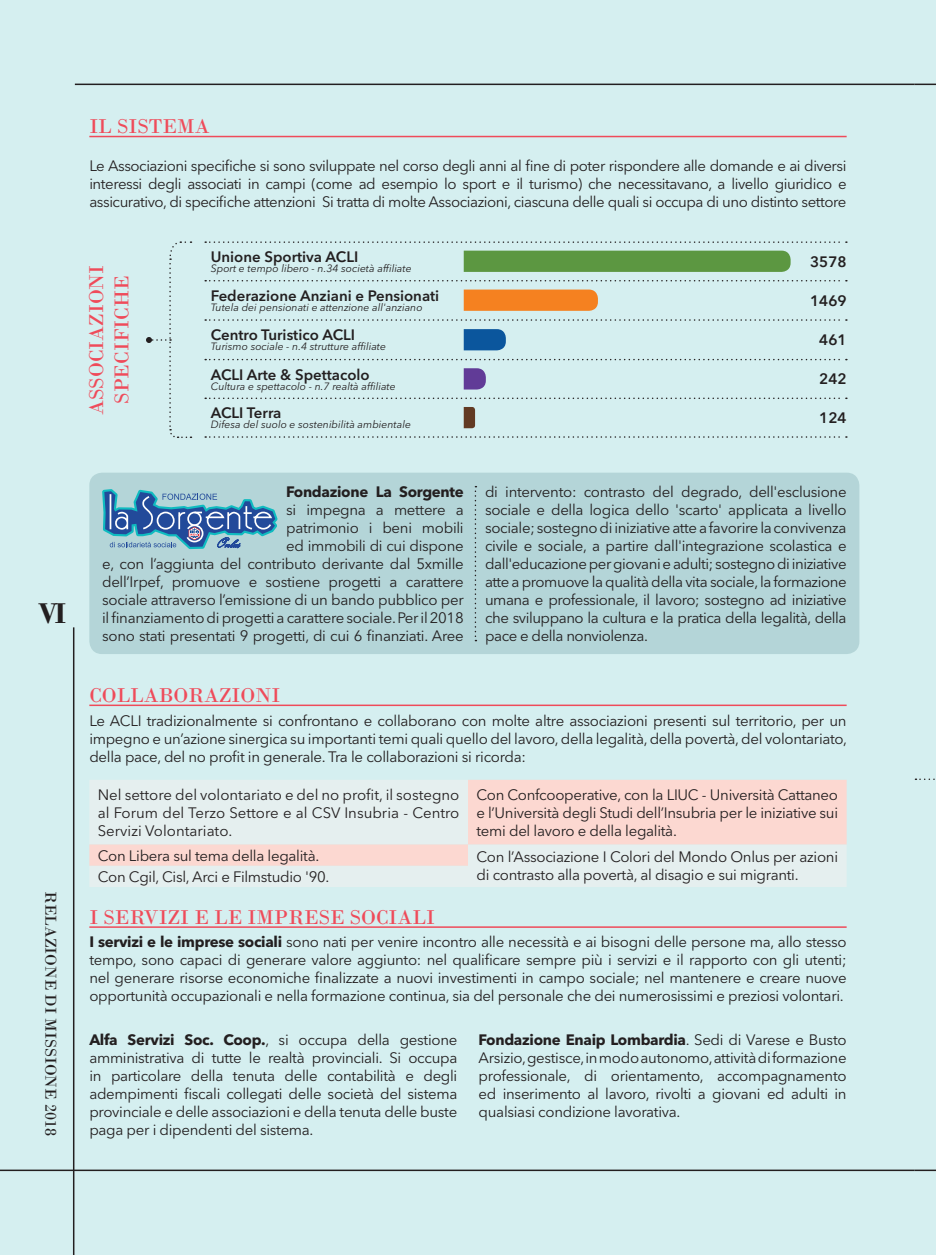
<style>
.page{position:relative;width:936px;height:1255px;background:#fff}
.page>*{position:absolute;margin:0;border:0;box-sizing:border-box;transform-origin:0 0}
.t1{font:700 30px "Bodoni";color:#231f20}
.t2{font:21px/25.2px "Bodoni";color:#ef4b5a;text-align:center}
.t3{font:16.5px "Bodoni";color:#231f20}
.t4{font:15px/18px "Avenir Next LT Pro";letter-spacing:-.02em;color:#231f20;text-align:justify}
.t5{font:600 15px "Avenir Next LT Pro";color:#231f20}
.t6{font:700 15px "Avenir Next LT Pro";letter-spacing:-.02em;color:#231f20}
.t7{font:italic 10.5px "Avenir Next LT Pro";color:#231f20}
.s1{font-weight:700}
</style>
<div class="page">
<div style="left:0;top:0;width:935px;height:1254px;background:#d5eff0"></div>
<svg style="left:914px;top:1169px;width:21px;height:1px"></svg>
<svg style="left:914px;top:84px;width:21px;height:1px"></svg>
<hr style="left:73px;top:627px;width:1px;height:627px;background:#231f20">
<hr style="left:0;top:1169px;width:914px;height:1px;background:#231f20">
<hr style="left:75px;top:84px;width:839px;height:1px;background:#231f20">
<svg style="left:915px;top:778px;width:21px;height:2px"></svg>
<hr style="left:89px;top:136px;width:757px;height:1px;background:#ef4b5a">
<svg style="left:205px;top:280px;width:641px;height:1px"></svg>
<svg style="left:205px;top:319px;width:641px;height:2px"></svg>
<svg style="left:205px;top:359px;width:641px;height:1px"></svg>
<div style="left:463px;top:251px;width:327px;height:21px;background:#5c9741"></div>
<svg style="left:463px;top:289px;width:135px;height:22px;background:#f3862a"></svg>
<svg style="left:463px;top:329px;width:43px;height:21px"></svg>
<svg style="left:463px;top:368px;width:23px;height:21px"></svg>
<svg style="left:463px;top:407px;width:12px;height:21px"></svg>
<svg style="left:205px;top:397px;width:641px;height:2px"></svg>
<svg style="left:205px;top:436px;width:641px;height:2px"></svg>
<svg style="left:205px;top:241px;width:641px;height:2px"></svg>
<svg style="left:146px;top:241px;width:45px;height:197px"></svg>
<div style="left:89px;top:472px;width:770px;height:182px;background:#b4d5d8;border-radius:13px"></div>
<svg style="left:102px;top:489px;width:175px;height:60px"></svg>
<svg style="left:474px;top:486px;width:2px;height:155px"></svg>
<hr style="left:89px;top:704px;width:757px;height:2px;background:#ef4b5a">
<div style="left:89px;top:865px;width:757px;height:22px;background:#e5efef"></div>
<svg style="left:89px;top:780px;width:757px;height:85px"></svg>
<hr style="left:89px;top:926px;width:757px;height:1px;background:#ef4b5a">
<h1 class="t1" style="left:38px;top:595px;width:29px">VI</h1>
<p class="t3" style="left:61px;top:891px;width:246px;rotate:90deg">RELAZIONE DI MISSIONE 2018</p>
<h2 class="t2" style="left:89px;top:114px;width:122px">IL SISTEMA</h2>
<p class="t4" style="left:89px;top:156px;width:758px">Le Associazioni specifiche si sono sviluppate nel corso degli anni al fine di poter rispondere alle domande e ai diversi interessi degli associati in campi (come ad esempio lo sport e il turismo) che necessitavano, a livello giuridico e assicurativo, di specifiche attenzioni Si tratta di molte Associazioni, ciascuna delle quali si occupa di uno distinto settore</p>
<h2 class="t2" style="left:84px;top:415px;width:152px;rotate:-90deg">ASSOCIAZIONI<br>SPECIFICHE</h2>
<p class="t5" style="left:211px;top:247px;width:147px">Unione Sportiva ACLI</p>
<p class="t7" style="left:211px;top:262px;width:202px">Sport e tempo libero - n.34 società affiliate</p>
<p class="t5" style="left:211px;top:286px;width:230px">Federazione Anziani e Pensionati</p>
<p class="t7" style="left:211px;top:301px;width:213px">Tutela dei pensionati e attenzione all'anziano</p>
<p class="t5" style="left:211px;top:326px;width:143px">Centro Turistico ACLI</p>
<p class="t7" style="left:211px;top:340px;width:177px">Turismo sociale - n.4 strutture affiliate</p>
<p class="t5" style="left:211px;top:365px;width:160px">ACLI Arte &amp; Spettacolo</p>
<p class="t7" style="left:211px;top:379px;width:186px">Cultura e spettacolo - n.7 realtà affiliate</p>
<p class="t5" style="left:211px;top:404px;width:72px">ACLI Terra</p>
<p class="t7" style="left:211px;top:418px;width:202px">Difesa del suolo e sostenibilità ambientale</p>
<p class="t5" style="left:810px;top:252px;width:38px">3578</p>
<p class="t5" style="left:810px;top:291px;width:38px">1469</p>
<p class="t5" style="left:819px;top:331px;width:29px">461</p>
<p class="t5" style="left:819px;top:370px;width:29px">242</p>
<p class="t5" style="left:819px;top:409px;width:29px">124</p>
<p class="t6" style="left:286px;top:482px;width:179px">Fondazione La Sorgente</p>
<p class="t4" style="left:102px;top:500px;width:363px;text-align:right">si impegna a mettere a<br>patrimonio i beni mobili<br>ed immobili di cui dispone<br>e, con l’aggiunta del contributo derivante dal 5xmille dell’Irpef, promuove e sostiene progetti a carattere sociale attraverso l’emissione di un bando pubblico per il finanziamento di progetti a carattere sociale. Per il 2018 sono stati presentati 9 progetti, di cui 6 finanziati. Aree</p>
<p class="t4" style="left:485px;top:482px;width:363px">di intervento: contrasto del degrado, dell'esclusione sociale e della logica dello 'scarto' applicata a livello sociale; sostegno di iniziative atte a favorire la convivenza civile e sociale, a partire dall'integrazione scolastica e dall'educazione per giovani e adulti; sostegno di iniziative atte a promuove la qualità della vita sociale, la formazione umana e professionale, il lavoro; sostegno ad iniziative che sviluppano la cultura e la pratica della legalità, della pace e della nonviolenza.</p>
<h2 class="t2" style="left:89px;top:682px;width:192px">COLLABORAZIONI</h2>
<p class="t4" style="left:89px;top:711px;width:759px">Le ACLI tradizionalmente si confrontano e collaborano con molte altre associazioni presenti sul territorio, per un impegno e un’azione sinergica su importanti temi quali quello del lavoro, della legalità, della povertà, del volontariato, della pace, del no profit in generale. Tra le collaborazioni si ricorda:</p>
<p class="t4" style="left:98px;top:785px;width:363px">Nel settore del volontariato e del no profit, il sostegno al Forum del Terzo Settore e al CSV Insubria - Centro Servizi Volontariato.</p>
<p class="t4" style="left:476px;top:785px;width:363px">Con Confcooperative, con la LIUC - Università Cattaneo e l’Università degli Studi dell’Insubria per le iniziative sui temi del lavoro e della legalità.</p>
<p class="t4" style="left:98px;top:846px;width:223px">Con Libera sul tema della legalità.</p>
<p class="t4" style="left:476px;top:848px;width:363px">Con l’Associazione I Colori del Mondo Onlus per azioni</p>
<p class="t4" style="left:98px;top:867px;width:233px">Con Cgil, Cisl, Arci e Filmstudio '90.</p>
<p class="t4" style="left:476px;top:866px;width:323px">di contrasto alla povertà, al disagio e sui migranti.</p>
<h2 class="t2" style="left:89px;top:904px;width:28px">I SERVIZI</h2>
<h2 class="t2" style="left:194px;top:904px;width:68px">ELE IMPRESE</h2>
<h2 class="t2" style="left:350px;top:904px;width:13px">SOCIALI</h2>
<p class="t4" style="left:89px;top:932px;width:758px"><span class="s1">I servizi e le imprese sociali</span> sono nati per venire incontro alle necessità e ai bisogni delle persone ma, allo stesso tempo, sono capaci di generare valore aggiunto: nel qualificare sempre più i servizi e il rapporto con gli utenti; nel generare risorse economiche finalizzate a nuovi investimenti in campo sociale; nel mantenere e creare nuove opportunità occupazionali e nella formazione continua, sia del personale che dei numerosissimi e preziosi volontari.</p>
<p class="t4" style="left:89px;top:1030px;width:369px"><span class="s1">Alfa Servizi Soc. Coop.</span>, si occupa della gestione amministrativa di tutte le realtà provinciali. Si occupa in particolare della tenuta delle contabilità e degli adempimenti fiscali collegati delle società del sistema provinciale e delle associazioni e della tenuta delle buste paga per i dipendenti del sistema.</p>
<p class="t4" style="left:478px;top:1030px;width:369px"><span class="s1">Fondazione Enaip Lombardia</span>. Sedi di Varese e Busto Arsizio, gestisce, in modo autonomo, attività di formazione professionale, di orientamento, accompagnamento ed inserimento al lavoro, rivolti a giovani ed adulti in qualsiasi condizione lavorativa.</p>
</div>
